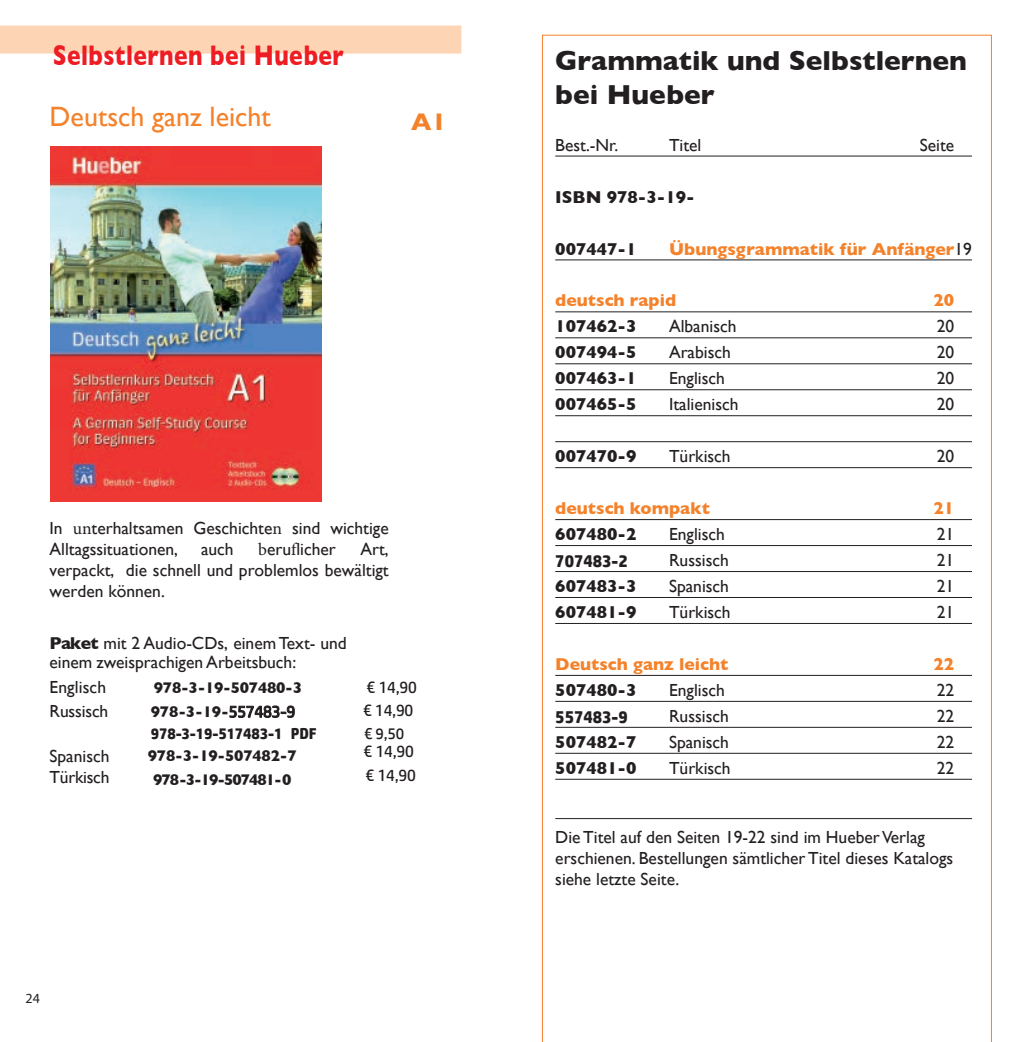
<style>
.page{position:relative;width:1022px;height:1042px;background:#fff}
.page>*{position:absolute;margin:0;border:0;box-sizing:border-box;transform-origin:0 0}
.t1{font:700 28.88px "Gill Sans";letter-spacing:.02em;color:#ee1d23;scale:.79 1}
.t2{font:700 28px/33.6px "Gill Sans";color:#231f20}
.t3{font:28px "Gill Sans";color:#f4822b}
.t4{font:700 24.5px "Gill Sans";color:#f4822b}
.t5{font:17.5px/21px "Gill Sans";color:#231f20}
.t6{font:700 17.5px "Gill Sans";color:#231f20}
.t7{font:700 17.5px "Gill Sans";color:#f4822b}
.t8{font:700 17.5px "HP Simplified";color:#231f20}
.t9{font:700 15.75px "Gill Sans";letter-spacing:-.015em;color:#231f20}
.t10{font:700 15.75px/23.3px "Gill Sans";letter-spacing:-.04em;color:#231f20;text-align:center}
.t11{font:15.75px/24.5px "HP Simplified Hans";letter-spacing:-.015em;color:#221e1f}
.t12{font:700 15.75px "HP Simplified";letter-spacing:-.01em;color:#221e1f}
.t13{font:15.75px "HP Simplified";color:#221e1f}
.t14{font:14px "Myriad Pro";color:#231f20}
.s1{font-weight:400;color:#231f20}
.s2{font-family:"Minion Pro"}
.s3{font-weight:700}
.s4{font-family:"HP Simplified Hans";font-weight:400}
</style>
<div class="page">
<div style="left:0;top:26px;width:461px;height:28px;background:#fdd5b4"></div>
<img style="left:50px;top:146px;width:271px;height:355px">
<svg style="left:542px;top:35px;width:450px;height:1007px"></svg>
<hr style="left:555px;top:156px;width:417px;height:1px;background:#231f20">
<hr style="left:555px;top:259px;width:417px;height:1px;background:#231f20">
<hr style="left:555px;top:311px;width:417px;height:1px;background:#231f20">
<hr style="left:555px;top:337px;width:417px;height:1px;background:#231f20">
<hr style="left:555px;top:363px;width:417px;height:1px;background:#231f20">
<hr style="left:555px;top:389px;width:417px;height:1px;background:#231f20">
<hr style="left:555px;top:415px;width:417px;height:1px;background:#231f20">
<hr style="left:555px;top:441px;width:417px;height:1px;background:#231f20">
<hr style="left:555px;top:467px;width:417px;height:1px;background:#231f20">
<hr style="left:555px;top:519px;width:417px;height:1px;background:#231f20">
<hr style="left:555px;top:545px;width:417px;height:1px;background:#231f20">
<hr style="left:555px;top:571px;width:417px;height:1px;background:#231f20">
<hr style="left:555px;top:597px;width:417px;height:1px;background:#231f20">
<hr style="left:555px;top:623px;width:417px;height:1px;background:#231f20">
<hr style="left:555px;top:675px;width:417px;height:1px;background:#231f20">
<hr style="left:555px;top:701px;width:417px;height:1px;background:#231f20">
<hr style="left:555px;top:727px;width:417px;height:1px;background:#231f20">
<hr style="left:555px;top:753px;width:417px;height:1px;background:#231f20">
<hr style="left:555px;top:779px;width:417px;height:1px;background:#231f20">
<hr style="left:555px;top:818px;width:417px;height:1px;background:#231f20">
<h1 class="t1" style="left:53px;top:33px;width:370px">Selbstlernen bei Hueber</h1>
<h2 class="t2" style="left:555px;top:43px;width:413px">Grammatik und Selbstlernen bei Hueber</h2>
<p class="t5" style="left:555px;top:134px;width:64px">Best.-Nr.</p>
<p class="t5" style="left:669px;top:134px;width:34px">Titel</p>
<p class="t5" style="left:920px;top:134px;width:36px">Seite</p>
<p class="t6" style="left:555px;top:183px;width:141px">ISBN 978-3-19-</p>
<p class="t6" style="left:555px;top:235px;width:83px">007447-1</p>
<p class="t7" style="left:669px;top:235px;width:304px">Übungsgrammatik für Anfänger<span class="s1">19</span></p>
<p class="t7" style="left:555px;top:287px;width:122px">deutsch rapid</p>
<p class="t7" style="left:933px;top:287px;width:22px">20</p>
<p class="t6" style="left:555px;top:313px;width:83px">107462-3</p>
<p class="t5" style="left:669px;top:316px;width:69px">Albanisch</p>
<p class="t5" style="left:937px;top:316px;width:19px">20</p>
<p class="t6" style="left:555px;top:338px;width:83px">007494-5</p>
<p class="t5" style="left:669px;top:342px;width:63px">Arabisch</p>
<p class="t5" style="left:937px;top:342px;width:19px">20</p>
<p class="t6" style="left:555px;top:364px;width:83px">007463-1</p>
<p class="t5" style="left:669px;top:368px;width:57px">Englisch</p>
<p class="t5" style="left:937px;top:368px;width:19px">20</p>
<p class="t6" style="left:555px;top:390px;width:83px">007465-5</p>
<p class="t5" style="left:669px;top:394px;width:71px">Italienisch</p>
<p class="t5" style="left:937px;top:394px;width:19px">20</p>
<p class="t6" style="left:555px;top:442px;width:83px">007470-9</p>
<p class="t5" style="left:669px;top:446px;width:63px">Türkisch</p>
<p class="t5" style="left:937px;top:446px;width:19px">20</p>
<p class="t7" style="left:555px;top:494px;width:156px">deutsch kompakt</p>
<p class="t7" style="left:933px;top:494px;width:22px">21</p>
<p class="t6" style="left:555px;top:520px;width:83px">607480-2</p>
<p class="t5" style="left:669px;top:523px;width:57px">Englisch</p>
<p class="t5" style="left:937px;top:523px;width:19px">21</p>
<p class="t8" style="left:555px;top:550px;width:74px">707483-2</p>
<p class="t5" style="left:669px;top:549px;width:61px">Russisch</p>
<p class="t5" style="left:937px;top:549px;width:19px">21</p>
<p class="t6" style="left:555px;top:572px;width:83px">607483-3</p>
<p class="t5" style="left:669px;top:575px;width:61px">Spanisch</p>
<p class="t5" style="left:937px;top:575px;width:19px">21</p>
<p class="t6" style="left:555px;top:598px;width:83px">607481-9</p>
<p class="t5" style="left:669px;top:601px;width:63px">Türkisch</p>
<p class="t5" style="left:937px;top:601px;width:19px">21</p>
<p class="t7" style="left:555px;top:650px;width:175px">Deutsch ganz leicht</p>
<p class="t7" style="left:933px;top:650px;width:22px">22</p>
<p class="t6" style="left:555px;top:676px;width:83px">507480-3</p>
<p class="t5" style="left:669px;top:679px;width:57px">Englisch</p>
<p class="t5" style="left:937px;top:679px;width:19px">22</p>
<p class="t8" style="left:555px;top:706px;width:74px">557483-9</p>
<p class="t5" style="left:669px;top:705px;width:61px">Russisch</p>
<p class="t5" style="left:937px;top:705px;width:19px">22</p>
<p class="t6" style="left:555px;top:728px;width:83px">507482-7</p>
<p class="t5" style="left:669px;top:731px;width:61px">Spanisch</p>
<p class="t5" style="left:937px;top:731px;width:19px">22</p>
<p class="t6" style="left:555px;top:754px;width:83px">507481-0</p>
<p class="t5" style="left:669px;top:757px;width:63px">Türkisch</p>
<p class="t5" style="left:937px;top:757px;width:19px">22</p>
<h2 class="t3" style="left:50px;top:100px;width:223px">Deutsch ganz leicht</h2>
<h3 class="t4" style="left:411px;top:102px;width:36px">A1</h3>
<p class="t5" style="left:50px;top:517px;width:341px">In <span class="s2">un</span>terhaltsamen Geschichte<span class="s2">n</span> sind wichtige<br>Alltagssituationen,</p>
<p class="t5" style="left:201px;top:538px;width:34px">auch</p>
<p class="t5" style="left:258px;top:538px;width:79px"><span class="s2">b</span>eru<span class="s2">f</span>licher</p>
<p class="t5" style="left:50px;top:538px;width:341px;text-align:justify;text-indent:311px">Art, verpackt, die schnell und problemlos bewältigt werden können.</p>
<p class="t5" style="left:50px;top:632px;width:299px;line-height:19.6px"><span class="s3">Paket</span> mit 2 Audio-CDs, einem Text- und einem zweisprachigen Arbeitsbuch:</p>
<p class="t5" style="left:50px;top:676px;width:58px">Englisch</p>
<p class="t9" style="left:154px;top:675px;width:150px">978-3-19-507480-3</p>
<p class="t5" style="left:50px;top:701px;width:60px">Russisch</p>
<p class="t9" style="left:151px;top:699px;width:146px">978-3-19-<span class="s4">557483-9</span></p>
<p class="t5" style="left:50px;top:745px;width:61px">Spanisch<br>Türkisch</p>
<p class="t10" style="left:148px;top:744px;width:150px">978-3-19-507482-7<br>978-3-19-507481-0</p>
<p class="t11" style="left:363px;top:675px;width:55px">€14,90</p>
<p class="t11" style="left:360px;top:698px;width:55px">€14,90</p>
<p class="t11" style="left:360px;top:739px;width:57px">€14,90 €14,90</p>
<p class="t12" style="left:151px;top:724px;width:167px">978-3-19-517483-1 PDF</p>
<p class="t13" style="left:364px;top:724px;width:42px">€ 9,50</p>
<p class="t5" style="left:555px;top:826px;width:400px">Die Titel auf den Seiten 19-22 sind im Hueber Verlag erschienen. Bestellungen sämtlicher Titel dieses Katalogs siehe letzte Seite.</p>
<p class="t14" style="left:26px;top:990px;width:16px">24</p>
</div>
